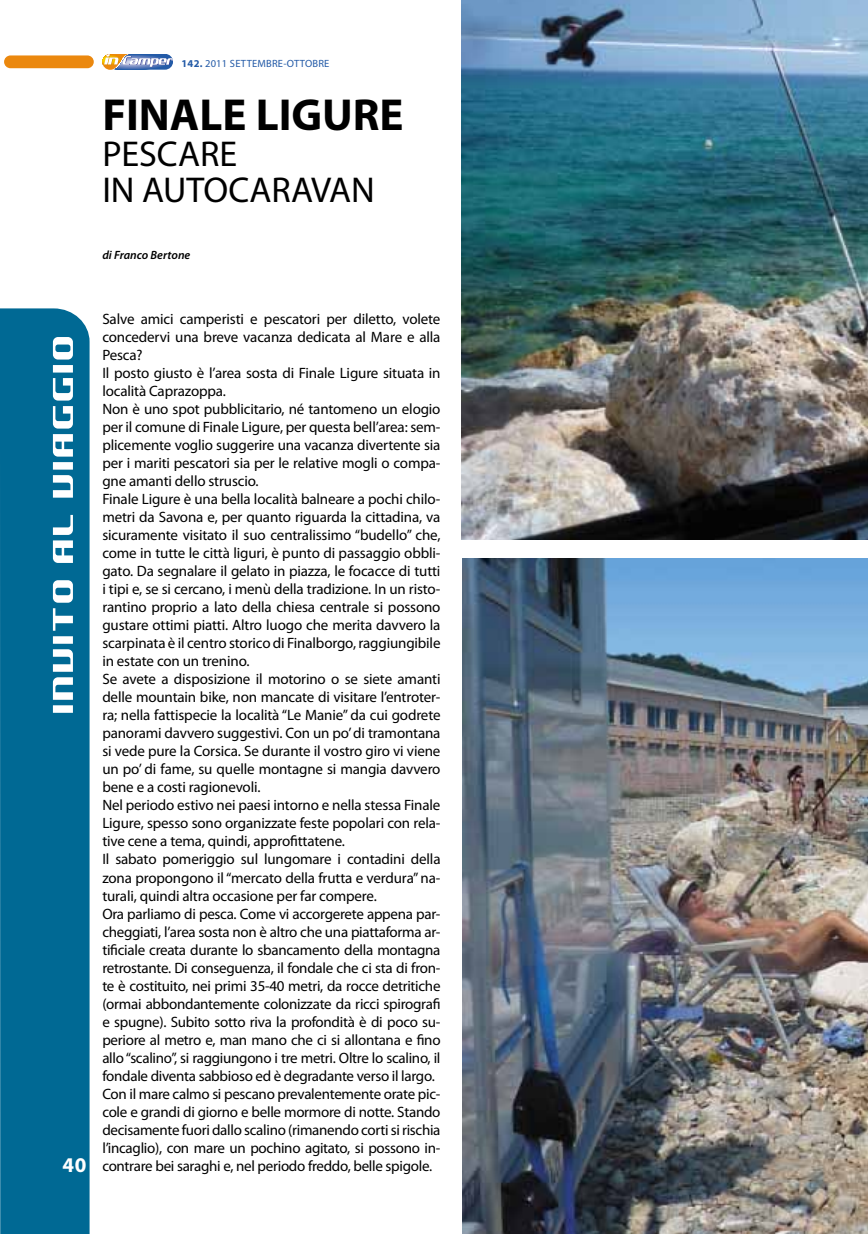
<style>
.page{position:relative;width:868px;height:1234px;background:#fff}
.page>*{position:absolute;margin:0;border:0;box-sizing:border-box;transform-origin:0 0}
.t1{font:700 45px "Myriad Pro";color:#000}
.t2{font:36px/36px "Myriad Pro";color:#000}
.t3{font:700 21px "Myriad Pro";color:#fff}
.t4{font:15px/18px "Myriad Pro";letter-spacing:-.01em;color:#000}
.t5{font:italic 600 12px "Myriad Pro";color:#000}
.t6{font:10.5px "Myriad Pro";letter-spacing:.02em;color:#235aa7}
.s1{font-weight:700}
</style>
<div class="page">
<svg style="left:102px;top:54px;width:71px;height:16px"></svg>
<div style="left:4px;top:55px;width:90px;height:13px;background:#eb880e;border-radius:6px"></div>
<div style="left:0;top:308px;width:90px;height:925px;background:#006994"></div>
<svg style="left:53px;top:337px;width:20px;height:375px"></svg>
<img style="left:462px;top:558px;width:405px;height:675px">
<img style="left:462px;top:0;width:405px;height:539px">
<p class="t6" style="left:181px;top:56px;width:149px"><span class="s1">142.</span> 2011 SETTEMBRE-OTTOBRE</p>
<h1 class="t1" style="left:102px;top:86px;width:303px">FINALE LIGURE</h1>
<h2 class="t2" style="left:102px;top:135px;width:274px">PESCARE<br>IN AUTOCARAVAN</h2>
<p class="t5" style="left:102px;top:247px;width:89px">di Franco Bertone</p>
<h3 class="t3" style="left:62px;top:1150px;width:25px">40</h3>
<p class="t4" style="left:102px;top:310px;width:340px">Salve amici camperisti e pescatori per diletto, volete concedervi una breve vacanza dedicata al Mare e alla Pesca?<br>Il posto giusto è l’area sosta di Finale Ligure situata in località Caprazoppa.<br>Non è uno spot pubblicitario, né tantomeno un elogio per il comune di Finale Ligure, per questa bell’area: sem&shy;plicemente voglio suggerire una vacanza divertente sia per i mariti pescatori sia per le relative mogli o compa&shy;gne amanti dello struscio.<br>Finale Ligure è una bella località balneare a pochi chilo&shy;metri da Savona e, per quanto riguarda la cittadina, va sicuramente visitato il suo centralissimo “budello” che, come in tutte le città liguri, è punto di passaggio obbli&shy;gato. Da segnalare il gelato in piazza, le focacce di tutti i tipi e, se si cercano, i menù della tradizione. In un risto&shy;rantino proprio a lato della chiesa centrale si possono gustare ottimi piatti. Altro luogo che merita davvero la scarpinata è il centro storico di Finalborgo, raggiungibile in estate con un trenino.<br>Se avete a disposizione il motorino o se siete amanti delle mountain bike, non mancate di visitare l’entroter&shy;ra; nella fattispecie la località “Le Manie” da cui godrete panorami davvero suggestivi. Con un po’ di tramontana si vede pure la Corsica. Se durante il vostro giro vi viene un po’ di fame, su quelle montagne si mangia davvero bene e a costi ragionevoli.<br>Nel periodo estivo nei paesi intorno e nella stessa Finale Ligure, spesso sono organizzate feste popolari con rela&shy;tive cene a tema, quindi, approfittatene.<br>Il sabato pomeriggio sul lungomare i contadini della zona propongono il “mercato della frutta e verdura” na&shy;turali, quindi altra occasione per far compere.<br>Ora parliamo di pesca. Come vi accorgerete appena par&shy;cheggiati, l’area sosta non è altro che una piattaforma ar&shy;tificiale creata durante lo sbancamento della montagna retrostante. Di conseguenza, il fondale che ci sta di fron&shy;te è costituito, nei primi 35-40 metri, da rocce detritiche (ormai abbondantemente colonizzate da ricci spirografi e spugne). Subito sotto riva la profondità è di poco su&shy;periore al metro e, man mano che ci si allontana e fino allo “scalino”, si raggiungono i tre metri. Oltre lo scalino, il fondale diventa sabbioso ed è degradante verso il largo.<br>Con il mare calmo si pescano prevalentemente orate pic&shy;cole e grandi di giorno e belle mormore di notte. Stando decisamente fuori dallo scalino (rimanendo corti si rischia l’incaglio), con mare un pochino agitato, si possono in&shy;contrare bei saraghi e, nel periodo freddo, belle spigole.</p>
</div>
